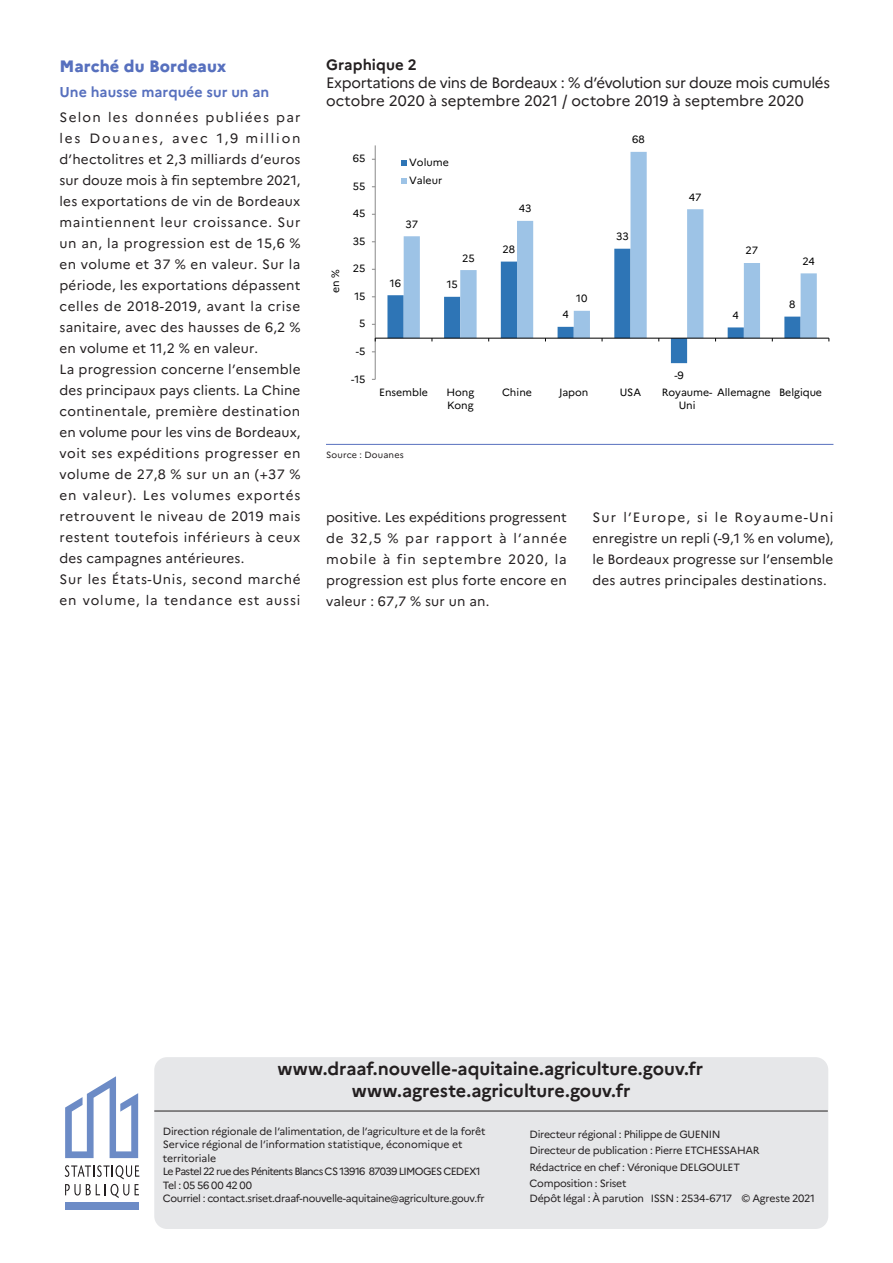
<style>
.page{position:relative;width:893px;height:1263px;background:#fff}
.page>*{position:absolute;margin:0;border:0;box-sizing:border-box;transform-origin:0 0}
.t1{font:700 18px/21.6px "Marianne";letter-spacing:-.005em;color:#231f20;text-align:center}
.Inters{font:800 16.5px "Marianne";letter-spacing:.005em;color:#5770be}
.Titre_Graph_ok{font:15px "Marianne";letter-spacing:-.015em;color:#231f20}
.Num_Graph_ok{font:700 15px "Marianne";letter-spacing:.005em;color:#231f20}
.Inter_bis{font:700 14.25px "Marianne";color:#5770be}
.Texte{font:13.5px/21px "Marianne";letter-spacing:.01em;color:#231f20;text-align:justify}
.Texte-2{font:13.5px/21px "Marianne";letter-spacing:.05em;color:#231f20}
.t2{font:10.5px/13.5px "Marianne";letter-spacing:-.025em;color:#231f20}
.t3{font:10.5px/12.8px "Marianne";letter-spacing:-.005em;color:#000}
.Source___Fiilet_ok{font:9px "Marianne";letter-spacing:.02em;color:#231f20}
</style>
<div class="page">
<div style="left:154px;top:1057px;width:674px;height:172px;background:#e6e7e9;border-radius:13px"></div>
<hr style="left:154px;top:1111px;width:674px;height:1px;background:#231f20">
<div style="left:65px;top:1202px;width:73px;height:8px;background:#6c8bc6"></div>
<svg style="left:65px;top:1165px;width:74px;height:33px"></svg>
<svg style="left:65px;top:1076px;width:73px;height:82px"></svg>
<hr style="left:326px;top:444px;width:507px;height:1px;background:#5770be">
<svg style="left:387px;top:249px;width:386px;height:114px"></svg>
<svg style="left:404px;top:152px;width:413px;height:186px"></svg>
<hr style="left:375px;top:145px;width:1px;height:234px;background:#898989">
<hr style="left:375px;top:338px;width:454px;height:1px;background:#000">
<div style="left:388px;top:155px;width:74px;height:35px;background:#fff"></div>
<svg style="left:401px;top:160px;width:6px;height:6px"></svg>
<svg style="left:401px;top:178px;width:6px;height:6px"></svg>
<p class="Inters" style="left:60px;top:56px;width:168px">Marché du Bordeaux</p>
<p class="Inter_bis" style="left:60px;top:83px;width:211px">Une hausse marquée sur un an</p>
<p class="Texte" style="left:60px;top:107px;width:243px">Selon les données publiées par les Douanes, avec 1,9 million d’hectolitres et 2,3 milliards d’euros sur douze mois à fin septembre 2021, les exportations de vin de Bordeaux maintiennent leur croissance. Sur un an, la progression est de 15,6 % en volume et 37 % en valeur. Sur la période, les exportations dépassent celles de 2018-2019, avant la crise sanitaire, avec des hausses de 6,2 % en volume et 11,2 % en valeur.</p>
<p class="Texte" style="left:60px;top:359px;width:243px">La progression concerne l’ensemble des principaux pays clients. La Chine continentale, première destination en volume pour les vins de Bordeaux, voit ses expéditions progresser en volume de 27,8 % sur un an (+37 % en valeur). Les volumes exportés retrouvent le niveau de 2019 mais restent toutefois inférieurs à ceux des campagnes antérieures.</p>
<p class="Texte-2" style="left:60px;top:569px;width:243px">Sur les États-Unis, second marché en volume, la tendance est aussi</p>
<p class="Num_Graph_ok" style="left:326px;top:56px;width:92px">Graphique 2</p>
<p class="Titre_Graph_ok" style="left:326px;top:74px;width:506px">Exportations de vins de Bordeaux : % d’évolution sur douze mois cumulés</p>
<p class="Titre_Graph_ok" style="left:326px;top:92px;width:479px">octobre 2020 à septembre 2021 / octobre 2019 à septembre 2020</p>
<p class="t3" style="left:329px;top:293px;width:26px;rotate:-90deg">en %</p>
<p class="t3" style="left:353px;top:152px;width:14px">65</p>
<p class="t3" style="left:353px;top:180px;width:14px">55</p>
<p class="t3" style="left:353px;top:207px;width:14px">45</p>
<p class="t3" style="left:353px;top:235px;width:14px">35</p>
<p class="t3" style="left:353px;top:262px;width:14px">25</p>
<p class="t3" style="left:354px;top:290px;width:13px">15</p>
<p class="t3" style="left:359px;top:317px;width:8px">5</p>
<p class="t3" style="left:356px;top:345px;width:11px">-5</p>
<p class="t3" style="left:351px;top:372px;width:16px">-15</p>
<p class="t3" style="left:409px;top:154px;width:41px;line-height:17.5px">Volume<br>Valeur</p>
<p class="t3" style="left:405px;top:218px;width:14px">37</p>
<p class="t3" style="left:462px;top:251px;width:14px">25</p>
<p class="t3" style="left:390px;top:276px;width:13px">16</p>
<p class="t3" style="left:447px;top:278px;width:13px">15</p>
<p class="t3" style="left:519px;top:202px;width:14px">43</p>
<p class="t3" style="left:503px;top:243px;width:14px">28</p>
<p class="t3" style="left:632px;top:133px;width:14px">68</p>
<p class="t3" style="left:576px;top:292px;width:13px">10</p>
<p class="t3" style="left:562px;top:308px;width:8px">4</p>
<p class="t3" style="left:616px;top:230px;width:14px">33</p>
<p class="t3" style="left:689px;top:191px;width:14px">47</p>
<p class="t3" style="left:674px;top:369px;width:11px">-9</p>
<p class="t3" style="left:746px;top:244px;width:14px">27</p>
<p class="t3" style="left:733px;top:309px;width:8px">4</p>
<p class="t3" style="left:802px;top:255px;width:14px">24</p>
<p class="t3" style="left:789px;top:298px;width:8px">8</p>
<p class="t3" style="left:379px;top:386px;width:50px">Ensemble</p>
<p class="t3" style="left:446px;top:386px;width:29px">Hong<br>Kong</p>
<p class="t3" style="left:502px;top:386px;width:31px">Chine</p>
<p class="t3" style="left:559px;top:386px;width:31px">Japon</p>
<p class="t3" style="left:620px;top:386px;width:23px">USA</p>
<p class="t3" style="left:679px;top:386px;width:145px;text-indent:-17px">Royaume- Allemagne Belgique<br>Uni</p>
<p class="Source___Fiilet_ok" style="left:326px;top:449px;width:79px">Source : Douanes</p>
<p class="Texte" style="left:326px;top:507px;width:242px">positive. Les expéditions progressent de 32,5 % par rapport à l’année mobile à fin septembre 2020, la progression est plus forte encore en valeur : 67,7 % sur un an.</p>
<p class="Texte" style="left:592px;top:507px;width:242px">Sur l’Europe, si le Royaume-Uni enregistre un repli (-9,1 % en volume), le Bordeaux progresse sur l’ensemble des autres principales destinations.</p>
<h1 class="t1" style="left:277px;top:1058px;width:427px">www.draaf.nouvelle-aquitaine.agriculture.gouv.fr www.agreste.agriculture.gouv.fr</h1>
<p class="t2" style="left:163px;top:1124px;width:324px">Direction régionale de l’alimentation, de l’agriculture et de la forêt Service régional de l’information statistique, économique et territoriale<br>Le Pastel 22 rue des Pénitents Blancs CS 13916 87039 LIMOGES CEDEX1<br>Tel : 05 56 00 42 00<br>Courriel : contact.sriset.draaf-nouvelle-aquitaine@agriculture.gouv.fr</p>
<p class="t2" style="left:530px;top:1126px;width:232px;line-height:16.5px">Directeur régional : Philippe de GUENIN Directeur de publication : Pierre ETCHESSAHAR Rédactrice en chef : Véronique DELGOULET Composition : Sriset</p>
<p class="t2" style="left:530px;top:1192px;width:287px">Dépôt légal : À parution ISSN : 2534-6717 © Agreste 2021</p>
</div>
